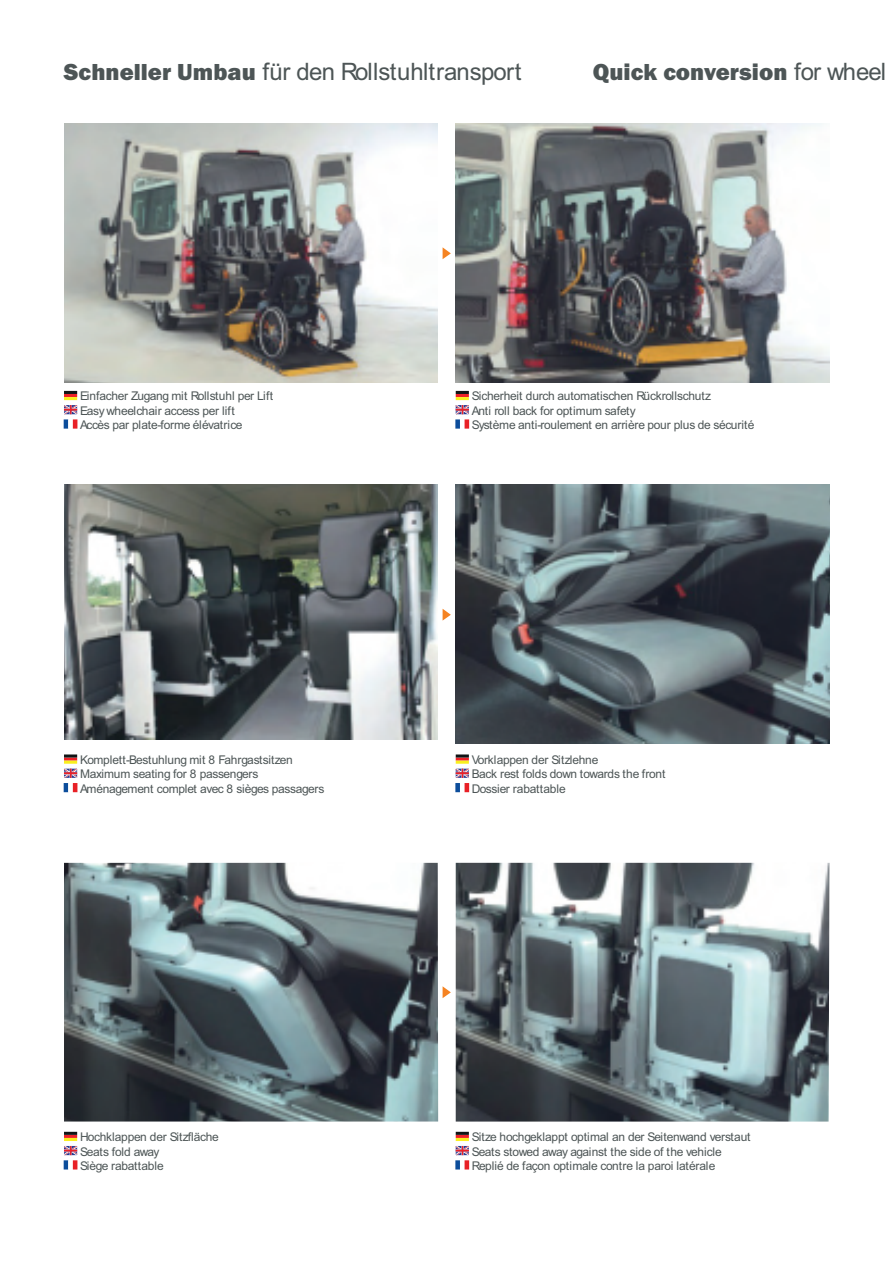
<style>
.page{position:relative;width:893px;height:1263px;background:#fff}
.page>*{position:absolute;margin:0;border:0;box-sizing:border-box;transform-origin:0 0}
.t1{font:24px "Arial";letter-spacing:-.01em;color:#4d5556}
.t2{font:800 24px "Franklin Gothic";color:#4d5556}
.t3{font:12px/14.4px "Arial";letter-spacing:-.02em;color:#4d5556}
.s1{font-family:"Franklin Gothic";font-weight:800}
.s2{font-family:"Arial";font-weight:400}
</style>
<div class="page">
<svg style="left:64px;top:391px;width:13px;height:38px"></svg>
<img style="left:64px;top:124px;width:374px;height:259px">
<img style="left:456px;top:124px;width:373px;height:259px">
<img style="left:64px;top:485px;width:374px;height:254px">
<img style="left:456px;top:485px;width:373px;height:259px">
<img style="left:64px;top:863px;width:374px;height:258px">
<img style="left:456px;top:863px;width:373px;height:258px">
<svg style="left:456px;top:391px;width:13px;height:38px"></svg>
<svg style="left:64px;top:754px;width:14px;height:38px"></svg>
<div style="left:455px;top:783px;width:5px;height:9px;background:#6a92c1"></div>
<svg style="left:456px;top:754px;width:13px;height:38px"></svg>
<svg style="left:64px;top:1132px;width:14px;height:38px"></svg>
<svg style="left:456px;top:1132px;width:13px;height:37px"></svg>
<svg style="left:443px;top:609px;width:8px;height:12px"></svg>
<svg style="left:443px;top:986px;width:8px;height:12px"></svg>
<svg style="left:443px;top:247px;width:8px;height:12px"></svg>
<h1 class="t1" style="left:64px;top:62px;width:459px"><span class="s1">Schneller Umbau</span> für den Rollstuhltransport</h1>
<h1 class="t2" style="left:593px;top:63px;width:295px">Quick conversion <span class="s2">for wheel</span></h1>
<p class="t3" style="left:80px;top:390px;width:194px">Einfacher Zugang mit Rollstuhl per Lift<br>Easy wheelchair access per lift<br>Accès par plate-forme élévatrice</p>
<p class="t3" style="left:472px;top:390px;width:284px">Sicherheit durch automatischen Rückrollschutz<br>Anti roll back for optimum safety<br>Système anti-roulement en arrière pour plus de sécurité</p>
<p class="t3" style="left:80px;top:754px;width:246px">Komplett-Bestuhlung mit 8 Fahrgastsitzen<br>Maximum seating for 8 passengers<br>Aménagement complet avec 8 sièges passagers</p>
<p class="t3" style="left:472px;top:754px;width:195px">Vorklappen der Sitzlehne<br>Back rest folds down towards the front<br>Dossier rabattable</p>
<p class="t3" style="left:80px;top:1131px;width:140px">Hochklappen der Sitzfläche<br>Seats fold away<br>Siège rabattable</p>
<p class="t3" style="left:472px;top:1131px;width:280px">Sitze hochgeklappt optimal an der Seitenwand verstaut<br>Seats stowed away against the side of the vehicle<br>Replié de façon optimale contre la paroi latérale</p>
</div>
